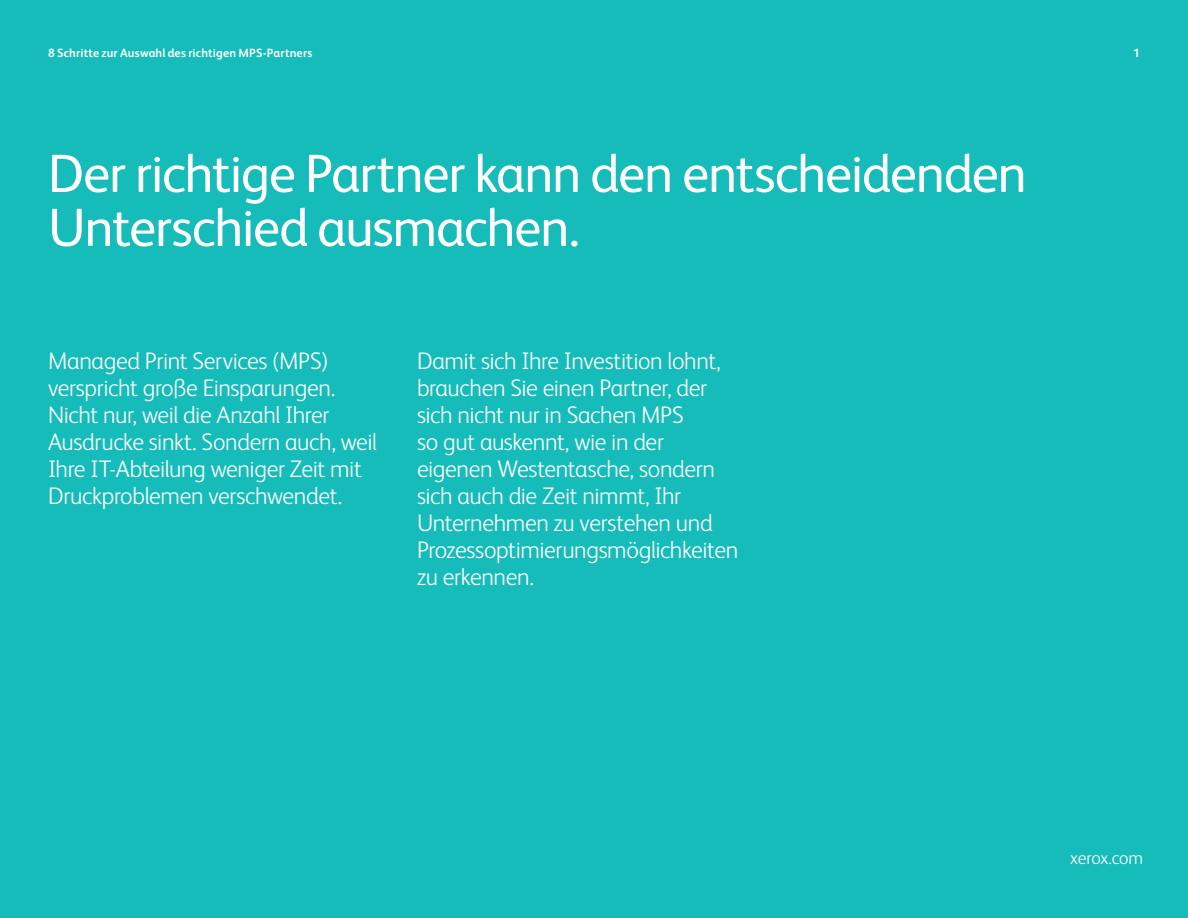
<style>
.page{position:relative;width:1188px;height:918px;background:#15bcba}
.page>*{position:absolute;margin:0;border:0;box-sizing:border-box;transform-origin:0 0}
.t1{font:54px/54px "Xerox Sans";letter-spacing:-.02em;color:#fff}
.t2{font:300 24px/27px "Xerox Sans";letter-spacing:-.015em;color:#fff}
.t3{font:300 18px "Xerox Sans";letter-spacing:-.015em;color:#fff}
.t4{font:700 12px "Xerox Sans";letter-spacing:.015em;color:#fff}
</style>
<div class="page">
<p class="t4" style="left:48px;top:45px;width:266px">8 Schritte zur Auswahl des richtigen MPS-Partners</p>
<p class="t4" style="left:1133px;top:45px;width:8px">1</p>
<h1 class="t1" style="left:48px;top:144px;width:980px">Der richtige Partner kann den entscheidenden<br>Unterschied ausmachen.</h1>
<p class="t2" style="left:48px;top:346px;width:330px">Managed Print Services (MPS) verspricht große Einsparungen.<br>Nicht nur, weil die Anzahl Ihrer Ausdrucke sinkt. Sondern auch, weil Ihre IT-Abteilung weniger Zeit mit Druckproblemen verschwendet.</p>
<p class="t2" style="left:417px;top:346px;width:323px">Damit sich Ihre Investition lohnt, brauchen Sie einen Partner, der sich nicht nur in Sachen MPS<br>so gut auskennt, wie in der eigenen Westentasche, sondern sich auch die Zeit nimmt, Ihr<br>Unternehmen zu verstehen und<br>Prozessoptimierungsmöglichkeiten zu erkennen.</p>
<p class="t3" style="left:1070px;top:846px;width:75px">xerox.com</p>
</div>
